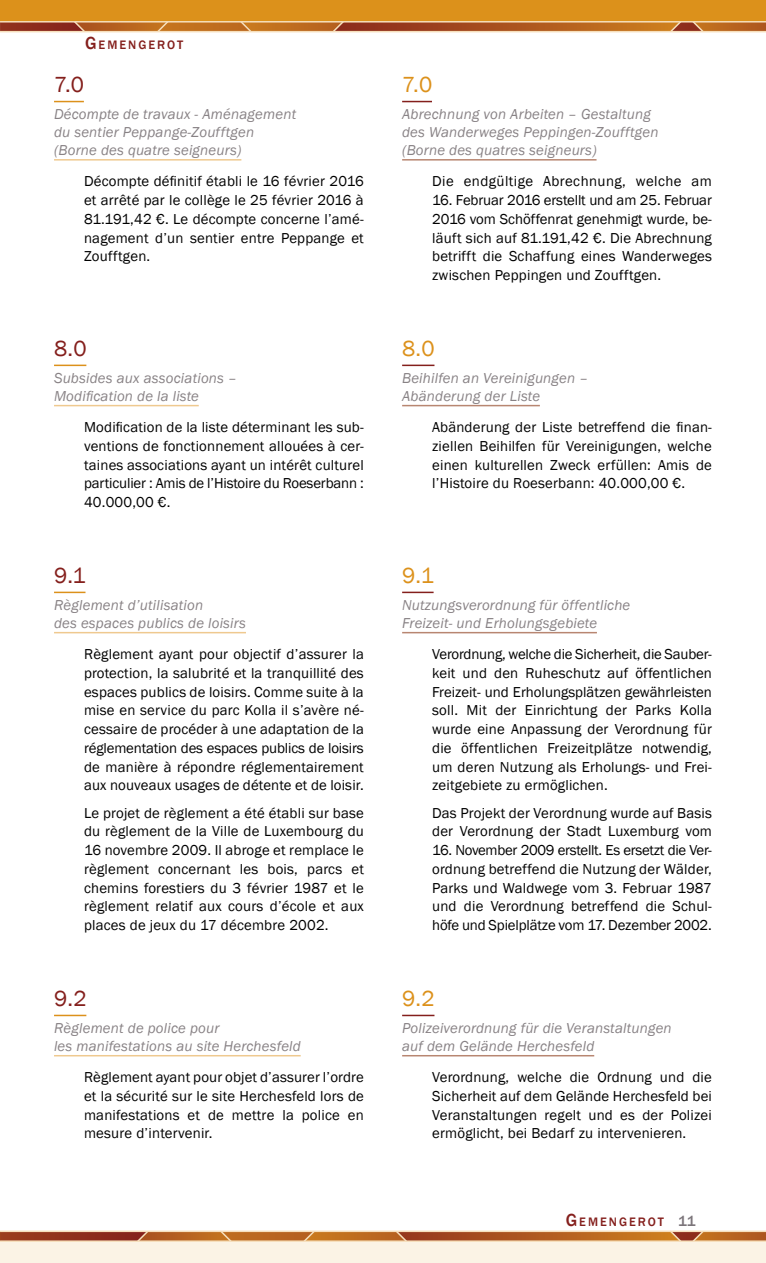
<style>
.page{position:relative;width:766px;height:1263px;background:#fff}
.page>*{position:absolute;margin:0;border:0;box-sizing:border-box;transform-origin:0 0}
.t1{font:22.5px "Franklin Gothic";color:#dc911b}
.t2{font:22.5px "Franklin Gothic";color:#841f1c}
.t3{font:14.85px/18.8px "Franklin Gothic";letter-spacing:.015em;color:#000;text-align:justify}
.t4{font:italic 14.85px/18px "Franklin Gothic";letter-spacing:.015em;color:#888285}
.t5{font:500 12.6px "Franklin Gothic";letter-spacing:.155em;color:#841f1c}
.s1{font-size:18px}
.s2{font-size:15px;color:#7b757a}
</style>
<div class="page">
<svg style="left:0;top:23px;width:765px;height:10px;background:#b86b37"></svg>
<svg style="left:0;top:1232px;width:765px;height:8px;background:#af5a22"></svg>
<div style="left:0;top:0;width:765px;height:22px;background:#dc911b"></div>
<hr style="left:0;top:21px;width:765px;height:2px;background:#f6dfbc">
<hr style="left:0;top:31px;width:765px;height:1px;background:#f6dfbc">
<div style="left:0;top:1241px;width:765px;height:22px;background:#fbf3e5"></div>
<hr style="left:0;top:1230px;width:765px;height:2px;background:#f6dfbc">
<hr style="left:0;top:1240px;width:765px;height:2px;background:#f6dfbc">
<hr style="left:402px;top:101px;width:30px;height:1px;background:#841f1c">
<hr style="left:402px;top:159px;width:194px;height:2px;background:#b88671">
<hr style="left:402px;top:365px;width:32px;height:1px;background:#841f1c">
<hr style="left:402px;top:405px;width:137px;height:1px;background:#b88671">
<hr style="left:402px;top:592px;width:31px;height:1px;background:#841f1c">
<hr style="left:402px;top:632px;width:194px;height:1px;background:#b88671">
<hr style="left:402px;top:1015px;width:32px;height:1px;background:#841f1c">
<hr style="left:402px;top:1055px;width:192px;height:1px;background:#b88671">
<hr style="left:54px;top:101px;width:30px;height:1px;background:#dc911b">
<hr style="left:54px;top:159px;width:187px;height:2px;background:#efc98f">
<hr style="left:54px;top:365px;width:32px;height:1px;background:#dc911b">
<hr style="left:54px;top:405px;width:145px;height:1px;background:#efc98f">
<hr style="left:54px;top:592px;width:31px;height:1px;background:#dc911b">
<hr style="left:54px;top:632px;width:192px;height:1px;background:#efc98f">
<hr style="left:54px;top:1015px;width:32px;height:1px;background:#dc911b">
<hr style="left:54px;top:1055px;width:246px;height:1px;background:#efc98f">
<p class="t5" style="left:85px;top:37px;width:100px"><span class="s1">G</span>EMENGEROT</p>
<h1 class="t2" style="left:54px;top:71px;width:32px">7.0</h1>
<p class="t4" style="left:54px;top:105px;width:244px">Décompte de travaux - Aménagement du sentier Peppange-Zoufftgen (Borne des quatre seigneurs)</p>
<p class="t3" style="left:84px;top:172px;width:281px">Décompte définitif établi le 16 février 2016 et arrêté par le collège le 25 février 2016 à 81.191,42 €. Le décompte concerne l’amé&shy;nagement d’un sentier entre Peppange et Zoufftgen.</p>
<h1 class="t2" style="left:54px;top:335px;width:34px">8.0</h1>
<p class="t4" style="left:54px;top:369px;width:184px">Subsides aux associations –<br>Modification de la liste</p>
<p class="t3" style="left:84px;top:418px;width:281px">Modification de la liste déterminant les sub&shy;ventions de fonctionnement allouées à cer&shy;taines associations ayant un intérêt culturel particulier : Amis de l’Histoire du Roeserbann :<br>40.000,00 €.</p>
<h1 class="t2" style="left:54px;top:562px;width:33px">9.1</h1>
<p class="t4" style="left:54px;top:596px;width:193px">Règlement d’utilisation<br>des espaces publics de loisirs</p>
<p class="t3" style="left:84px;top:645px;width:281px">Règlement ayant pour objectif d’assurer la protection, la salubrité et la tranquillité des espaces publics de loisirs. Comme suite à la mise en service du parc Kolla il s’avère né&shy;cessaire de procéder à une adaptation de la réglementation des espaces publics de loisirs de manière à répondre réglementairement aux nouveaux usages de détente et de loisir.</p>
<p class="t3" style="left:84px;top:804px;width:281px">Le projet de règlement a été établi sur base du règlement de la Ville de Luxembourg du 16 novembre 2009. Il abroge et remplace le règlement concernant les bois, parcs et chemins forestiers du 3 février 1987 et le règlement relatif aux cours d’école et aux places de jeux du 17 décembre 2002.</p>
<h1 class="t2" style="left:54px;top:985px;width:34px">9.2</h1>
<p class="t4" style="left:54px;top:1019px;width:248px">Règlement de police pour<br>les manifestations au site Herchesfeld</p>
<p class="t3" style="left:84px;top:1068px;width:281px">Règlement ayant pour objet d’assurer l’ordre et la sécurité sur le site Herchesfeld lors de manifestations et de mettre la police en mesure d’intervenir.</p>
<h1 class="t1" style="left:402px;top:71px;width:32px">7.0</h1>
<p class="t4" style="left:402px;top:105px;width:258px">Abrechnung von Arbeiten – Gestaltung des Wanderweges Peppingen-Zoufftgen (Borne des quatres seigneurs)</p>
<p class="t3" style="left:432px;top:172px;width:281px">Die endgültige Abrechnung, welche am</p>
<p class="t3" style="left:432px;top:191px;width:281px">16. Februar 2016 erstellt und am 25. Februar 2016 vom Schöffenrat genehmigt wurde, be&shy;läuft sich auf 81.191,42 €. Die Abrechnung betrifft die Schaffung eines Wanderweges zwischen Peppingen und Zoufftgen.</p>
<h1 class="t1" style="left:402px;top:335px;width:34px">8.0</h1>
<p class="t4" style="left:402px;top:369px;width:187px">Beihilfen an Vereinigungen –<br>Abänderung der Liste</p>
<p class="t3" style="left:432px;top:418px;width:281px">Abänderung der Liste betreffend die finan&shy;ziellen Beihilfen für Vereinigungen, welche einen kulturellen Zweck erfüllen: Amis de l’Histoire du Roeserbann: 40.000,00 €.</p>
<h1 class="t1" style="left:402px;top:562px;width:33px">9.1</h1>
<p class="t4" style="left:402px;top:596px;width:230px">Nutzungsverordnung für öffentliche<br>Freizeit- und Erholungsgebiete</p>
<p class="t3" style="left:432px;top:645px;width:281px">Verordnung, welche die Sicherheit, die Sauber&shy;keit und den Ruheschutz auf öffentlichen Freizeit- und Erholungsplätzen gewährleisten soll. Mit der Einrichtung der Parks Kolla wurde eine Anpassung der Verordnung für die öffentlichen Freizeitplätze notwendig, um deren Nutzung als Erholungs- und Frei&shy;zeitgebiete zu ermöglichen.</p>
<p class="t3" style="left:432px;top:804px;width:281px">Das Projekt der Verordnung wurde auf Basis der Verordnung der Stadt Luxemburg vom</p>
<p class="t3" style="left:432px;top:841px;width:281px">16. November 2009 erstellt. Es ersetzt die Ver&shy;ordnung betreffend die Nutzung der Wälder, Parks und Waldwege vom 3. Februar 1987 und die Verordnung betreffend die Schul&shy;höfe und Spielplätze vom 17. Dezember 2002.</p>
<h1 class="t1" style="left:402px;top:985px;width:34px">9.2</h1>
<p class="t4" style="left:402px;top:1019px;width:271px">Polizeiverordnung für die Veranstaltungen auf dem Gelände Herchesfeld</p>
<p class="t3" style="left:432px;top:1068px;width:281px">Verordnung, welche die Ordnung und die Sicherheit auf dem Gelände Herchesfeld bei Veranstaltungen regelt und es der Polizei ermöglicht, bei Bedarf zu intervenieren.</p>
<p class="t5" style="left:565px;top:1214px;width:131px"><span class="s1">G</span>EMENGEROT <span class="s2">11</span></p>
</div>
